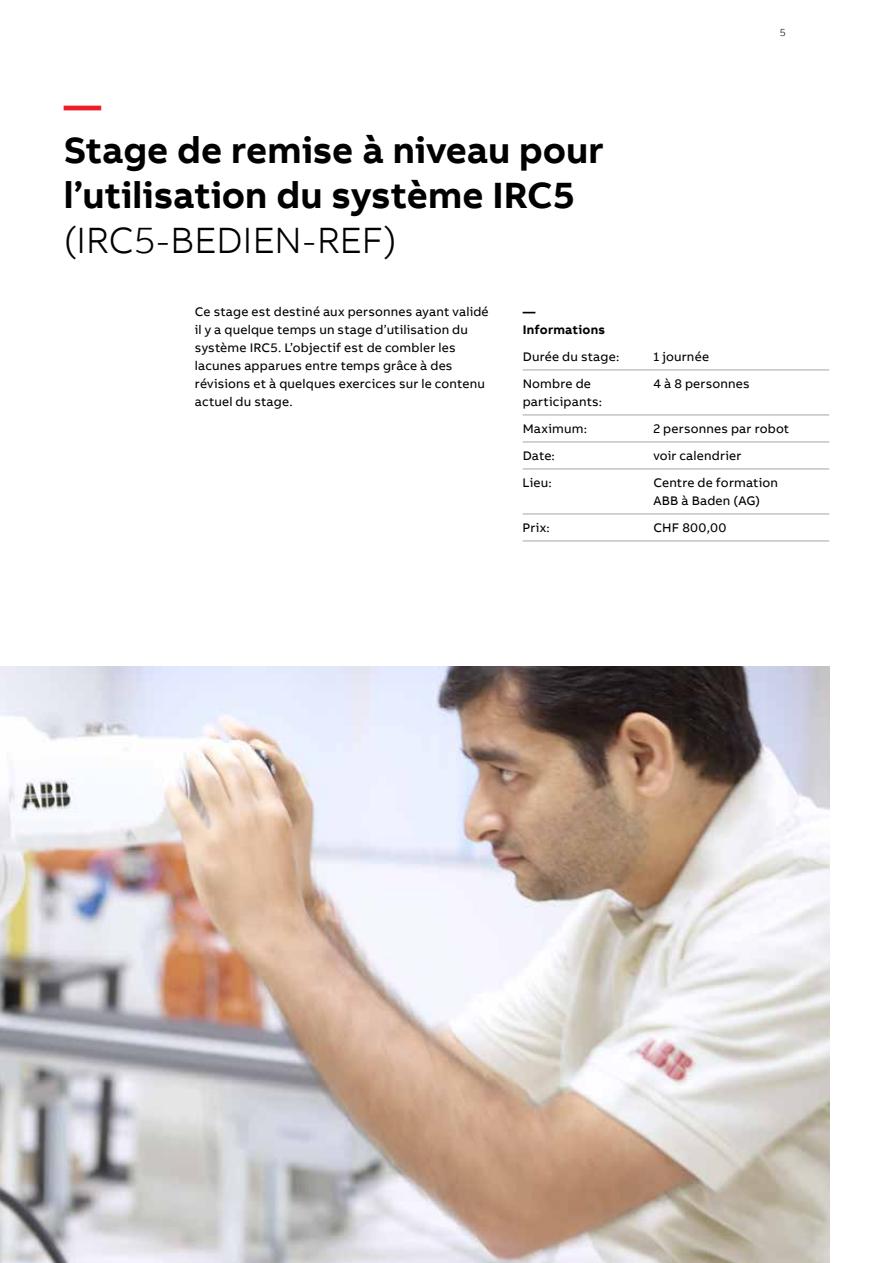
<style>
.page{position:relative;width:893px;height:1263px;background:#fff}
.page>*{position:absolute;margin:0;border:0;box-sizing:border-box;transform-origin:0 0}
.t1{font:700 37.5px/45px "AB Bvoice";color:#000}
.t2{font:300 37.5px "AB Bvoice";letter-spacing:-.01em;color:#000}
.t3{font:700 37.5px "AB Bvoice";color:#ed1c29}
.t4{font:12.75px/18px "AB Bvoice";letter-spacing:.015em;color:#000}
.t5{font:700 12.75px/18px "AB Bvoice";letter-spacing:.02em;color:#000}
.t6{font:300 10.5px "AB Bvoice";color:#000}
</style>
<div class="page">
<hr style="left:523px;top:369px;width:306px;height:1px;background:#b1b4b6">
<hr style="left:523px;top:414px;width:306px;height:1px;background:#b1b4b6">
<hr style="left:523px;top:441px;width:306px;height:1px;background:#b1b4b6">
<hr style="left:523px;top:468px;width:306px;height:1px;background:#b1b4b6">
<hr style="left:523px;top:513px;width:306px;height:1px;background:#b1b4b6">
<hr style="left:523px;top:540px;width:306px;height:1px;background:#b1b4b6">
<img style="left:0;top:667px;width:829px;height:596px">
<h1 class="t3" style="left:64px;top:81px;width:39px">—</h1>
<h1 class="t1" style="left:64px;top:128px;width:542px">Stage de remise à niveau pour l’utilisation du système IRC5</h1>
<h1 class="t2" style="left:64px;top:218px;width:334px">(IRC5-BEDIEN-REF)</h1>
<p class="t6" style="left:780px;top:26px;width:7px">5</p>
<p class="t4" style="left:195px;top:303px;width:295px">Ce stage est destiné aux personnes ayant validé il y a quelque temps un stage d’utilisation du système IRC5. L’objectif est de combler les lacunes apparues entre temps grâce à des révisions et à quelques exercices sur le contenu actuel du stage.</p>
<p class="t5" style="left:523px;top:302px;width:84px">—<br>Informations</p>
<p class="t4" style="left:523px;top:348px;width:98px">Durée du stage:</p>
<p class="t4" style="left:653px;top:348px;width:57px">1 journée</p>
<p class="t4" style="left:523px;top:375px;width:70px">Nombre de</p>
<p class="t4" style="left:653px;top:375px;width:98px">4 à 8 personnes</p>
<p class="t4" style="left:523px;top:388px;width:81px;line-height:27px">participants:<br>Maximum:</p>
<p class="t4" style="left:653px;top:420px;width:137px">2 personnes par robot</p>
<p class="t4" style="left:523px;top:447px;width:34px">Date:</p>
<p class="t4" style="left:653px;top:447px;width:90px">voir calendrier</p>
<p class="t4" style="left:523px;top:474px;width:31px">Lieu:</p>
<p class="t4" style="left:653px;top:474px;width:126px">Centre de formation<br>ABB à Baden (AG)</p>
<p class="t4" style="left:523px;top:519px;width:29px">Prix:</p>
<p class="t4" style="left:653px;top:519px;width:75px">CHF 800,00</p>
</div>
